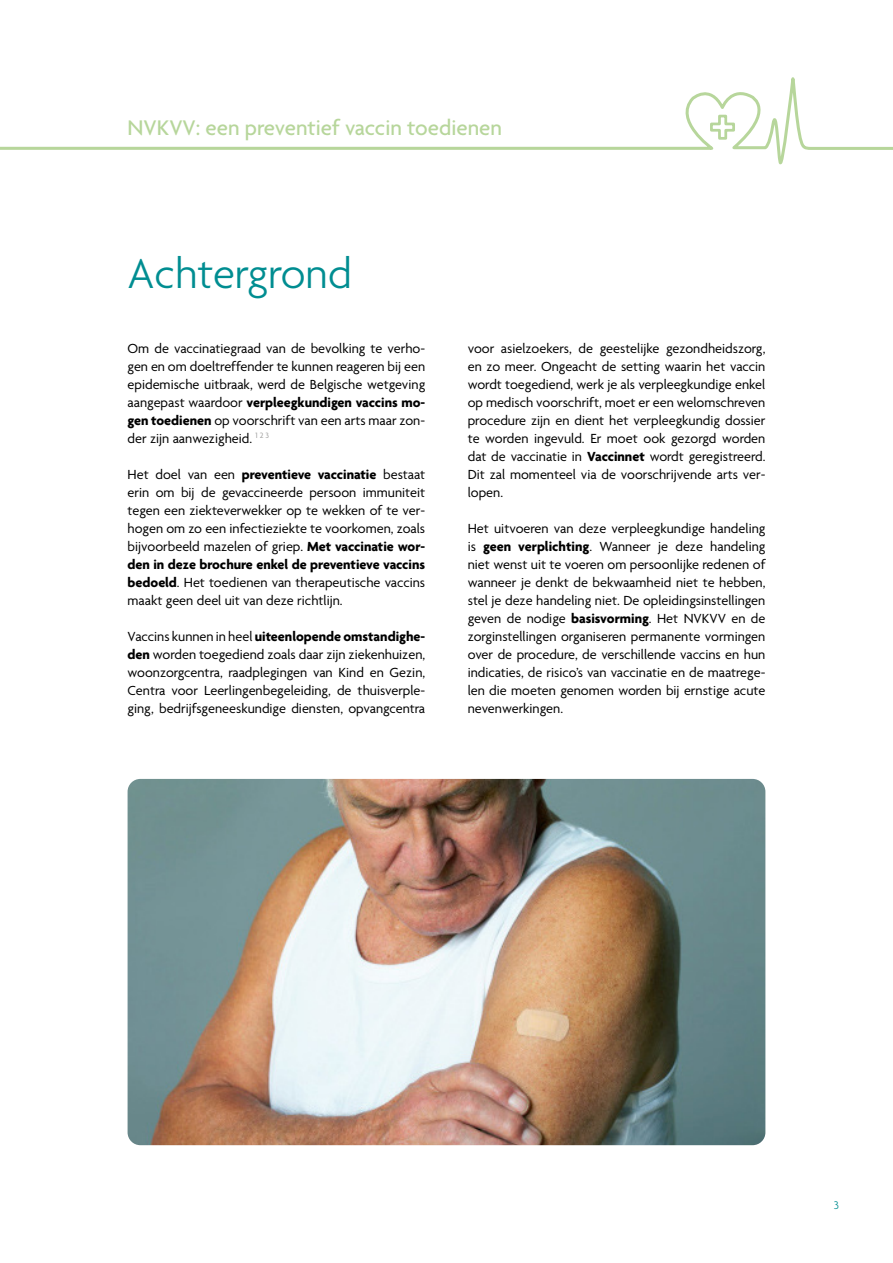
<style>
.page{position:relative;width:893px;height:1263px;background:#fff}
.page>*{position:absolute;margin:0;border:0;box-sizing:border-box;transform-origin:0 0}
.t1{font:300 45px "Agenda";color:#008d91}
.t2{font:500 22.95px "Agenda";color:#b7d69b}
.t3{font:14.25px/18px "Agenda";color:#000;text-align:justify}
.t4{font:300 12px "Agenda";color:#008d91}
.s1{font-weight:700}
</style>
<div class="page">
<svg style="left:0;top:77px;width:893px;height:88px"></svg>
<svg style="left:709px;top:113px;width:27px;height:28px"></svg>
<img style="left:128px;top:779px;width:637px;height:366px">
<h2 class="t2" style="left:128px;top:114px;width:376px">NVKVV: een preventief vaccin toedienen</h2>
<h1 class="t1" style="left:128px;top:247px;width:226px">Achtergrond</h1>
<p class="t3" style="left:128px;top:339px;width:299px">Om de vaccinatiegraad van de bevolking te verho&shy;gen en om doeltreffender te kunnen reageren bij een epidemische uitbraak, werd de Belgische wetgeving aangepast waardoor <span class="s1">verpleegkundigen vaccins mo&shy;gen toedienen</span> op voorschrift van een arts maar zon&shy;der zijn aanwezigheid. <sup>1</sup> <sup>2</sup> <sup>3</sup></p>
<p class="t3" style="left:128px;top:465px;width:299px">Het doel van een <span class="s1">preventieve vaccinatie</span> bestaat erin om bij de gevaccineerde persoon immuniteit tegen een ziekteverwekker op te wekken of te ver&shy;hogen om zo een infectieziekte te voorkomen, zoals bijvoorbeeld mazelen of griep. <span class="s1">Met vaccinatie wor&shy;den in deze brochure enkel de preventieve vaccins bedoeld</span>. Het toedienen van therapeutische vaccins maakt geen deel uit van deze richtlijn.</p>
<p class="t3" style="left:128px;top:627px;width:299px">Vaccins kunnen in heel <span class="s1">uiteenlopende omstandighe&shy;den</span> worden toegediend zoals daar zijn ziekenhuizen, woonzorgcentra, raadplegingen van Kind en Gezin, Centra voor Leerlingenbegeleiding, de thuisverple&shy;ging, bedrijfsgeneeskundige diensten, opvangcentra</p>
<p class="t3" style="left:468px;top:339px;width:299px">voor asielzoekers, de geestelijke gezondheidszorg, en zo meer. Ongeacht de setting waarin het vaccin wordt toegediend, werk je als verpleegkundige enkel op medisch voorschrift, moet er een welomschreven procedure zijn en dient het verpleegkundig dossier te worden ingevuld. Er moet ook gezorgd worden dat de vaccinatie in <span class="s1">Vaccinnet</span> wordt geregistreerd.<br>Dit zal momenteel via de voorschrijvende arts ver&shy;lopen.</p>
<p class="t3" style="left:468px;top:519px;width:299px">Het uitvoeren van deze verpleegkundige handeling is <span class="s1">geen verplichting</span>. Wanneer je deze handeling niet wenst uit te voeren om persoonlijke redenen of wanneer je denkt de bekwaamheid niet te hebben, stel je deze handeling niet. De opleidingsinstellingen geven de nodige <span class="s1">basisvorming</span>. Het NVKVV en de zorginstellingen organiseren permanente vormingen over de procedure, de verschillende vaccins en hun indicaties, de risico’s van vaccinatie en de maatrege&shy;len die moeten genomen worden bij ernstige acute nevenwerkingen.</p>
<p class="t4" style="left:834px;top:1198px;width:7px">3</p>
</div>
